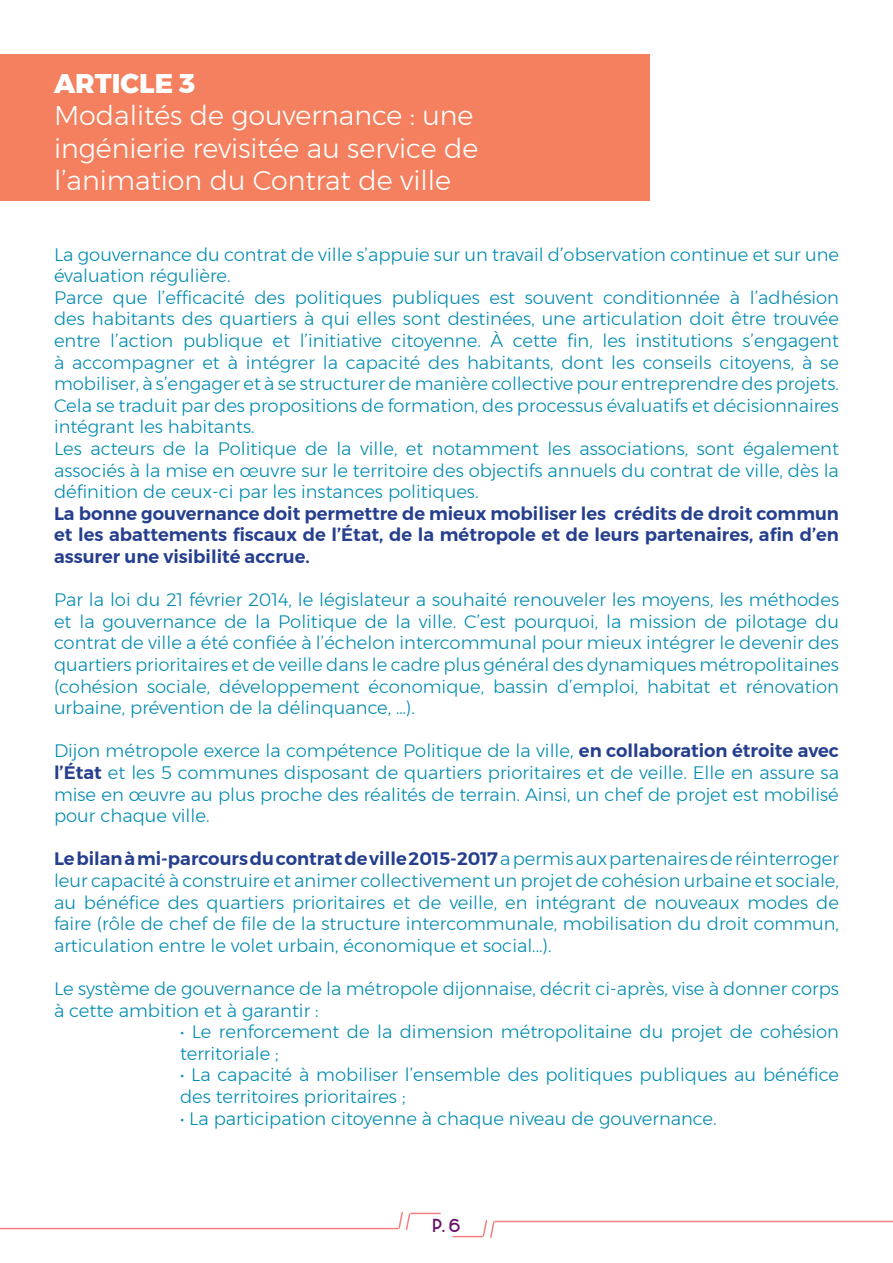
<style>
.page{position:relative;width:893px;height:1263px;background:#fff}
.page>*{position:absolute;margin:0;border:0;box-sizing:border-box;transform-origin:0 0}
.t1{font:300 27px/32.4px "Montserrat";color:#fff}
.t2{font:800 27px "Montserrat";color:#fff}
.paragraphe{font:300 18px/21.6px "Montserrat";color:#008bb0;text-align:justify}
.paragraphe-2{font:600 18px/21.6px "Montserrat";color:#253f8e;text-align:justify}
.t3{font:16.5px "Alpaca Scarlett Demo";color:#690f67}
.s1{font-weight:600;color:#253f8e}
</style>
<div class="page">
<svg style="left:397px;top:1212px;width:14px;height:18px"></svg>
<hr style="left:0;top:1228px;width:399px;height:1px;background:#f27f81">
<hr style="left:410px;top:1213px;width:31px;height:1px;background:#f27f81">
<svg style="left:481px;top:1220px;width:15px;height:18px"></svg>
<hr style="left:452px;top:1236px;width:31px;height:1px;background:#f27f81">
<hr style="left:494px;top:1221px;width:399px;height:1px;background:#f27f81">
<div style="left:0;top:54px;width:649px;height:147px;background:#f4805f"></div>
<p class="t2" style="left:54px;top:61px;width:143px">ARTICLE 3</p>
<p class="t1" style="left:54px;top:99px;width:426px">Modalités de gouvernance : une ingénierie revisitée au service de l’animation du Contrat de ville</p>
<p class="paragraphe" style="left:54px;top:243px;width:786px">La gouvernance du contrat de ville s’appuie sur un travail d’observation continue et sur une évaluation régulière.</p>
<p class="paragraphe" style="left:54px;top:286px;width:786px">Parce que l’efficacité des politiques publiques est souvent conditionnée à l’adhésion des habitants des quartiers à qui elles sont destinées, une articulation doit être trouvée entre l’action publique et l’initiative citoyenne. À cette fin, les institutions s’engagent à accompagner et à intégrer la capacité des habitants, dont les conseils citoyens, à se mobiliser, à s’engager et à se structurer de manière collective pour entreprendre des projets.<br>Cela se traduit par des propositions de formation, des processus évaluatifs et décisionnaires intégrant les habitants.</p>
<p class="paragraphe" style="left:54px;top:437px;width:786px">Les acteurs de la Politique de la ville, et notamment les associations, sont également associés à la mise en œuvre sur le territoire des objectifs annuels du contrat de ville, dès la définition de ceux-ci par les instances politiques.</p>
<p class="paragraphe-2" style="left:54px;top:502px;width:786px">La bonne gouvernance doit permettre de mieux mobiliser les crédits de droit commun et les abattements fiscaux de l’État, de la métropole et de leurs partenaires, afin d’en assurer une visibilité accrue.</p>
<p class="paragraphe" style="left:54px;top:589px;width:787px">Par la loi du 21 février 2014, le législateur a souhaité renouveler les moyens, les méthodes et la gouvernance de la Politique de la ville. C’est pourquoi, la mission de pilotage du contrat de ville a été confiée à l’échelon intercommunal pour mieux intégrer le devenir des quartiers prioritaires et de veille dans le cadre plus général des dynamiques métropolitaines (cohésion sociale, développement économique, bassin d’emploi, habitat et rénovation urbaine, prévention de la délinquance, …).</p>
<p class="paragraphe" style="left:54px;top:740px;width:786px">Dijon métropole exerce la compétence Politique de la ville, <span class="s1">en collaboration étroite avec l’État</span> et les 5 communes disposant de quartiers prioritaires et de veille. Elle en assure sa mise en œuvre au plus proche des réalités de terrain. Ainsi, un chef de projet est mobilisé pour chaque ville.</p>
<p class="paragraphe" style="left:54px;top:848px;width:786px"><span class="s1">Le bilan à mi-parcours du contrat de ville 2015-2017</span> a permis aux partenaires de réinterroger leur capacité à construire et animer collectivement un projet de cohésion urbaine et sociale, au bénéfice des quartiers prioritaires et de veille, en intégrant de nouveaux modes de faire (rôle de chef de file de la structure intercommunale, mobilisation du droit commun, articulation entre le volet urbain, économique et social...).</p>
<p class="paragraphe" style="left:54px;top:977px;width:786px">Le système de gouvernance de la métropole dijonnaise, décrit ci-après, vise à donner corps à cette ambition et à garantir :</p>
<p class="paragraphe" style="left:180px;top:1021px;width:660px">• Le renforcement de la dimension métropolitaine du projet de cohésion territoriale ;</p>
<p class="paragraphe" style="left:180px;top:1064px;width:660px">• La capacité à mobiliser l’ensemble des politiques publiques au bénéfice des territoires prioritaires ;</p>
<p class="paragraphe" style="left:180px;top:1107px;width:538px">• La participation citoyenne à chaque niveau de gouvernance.</p>
<p class="t3" style="left:433px;top:1214px;width:29px">P. 6</p>
</div>
